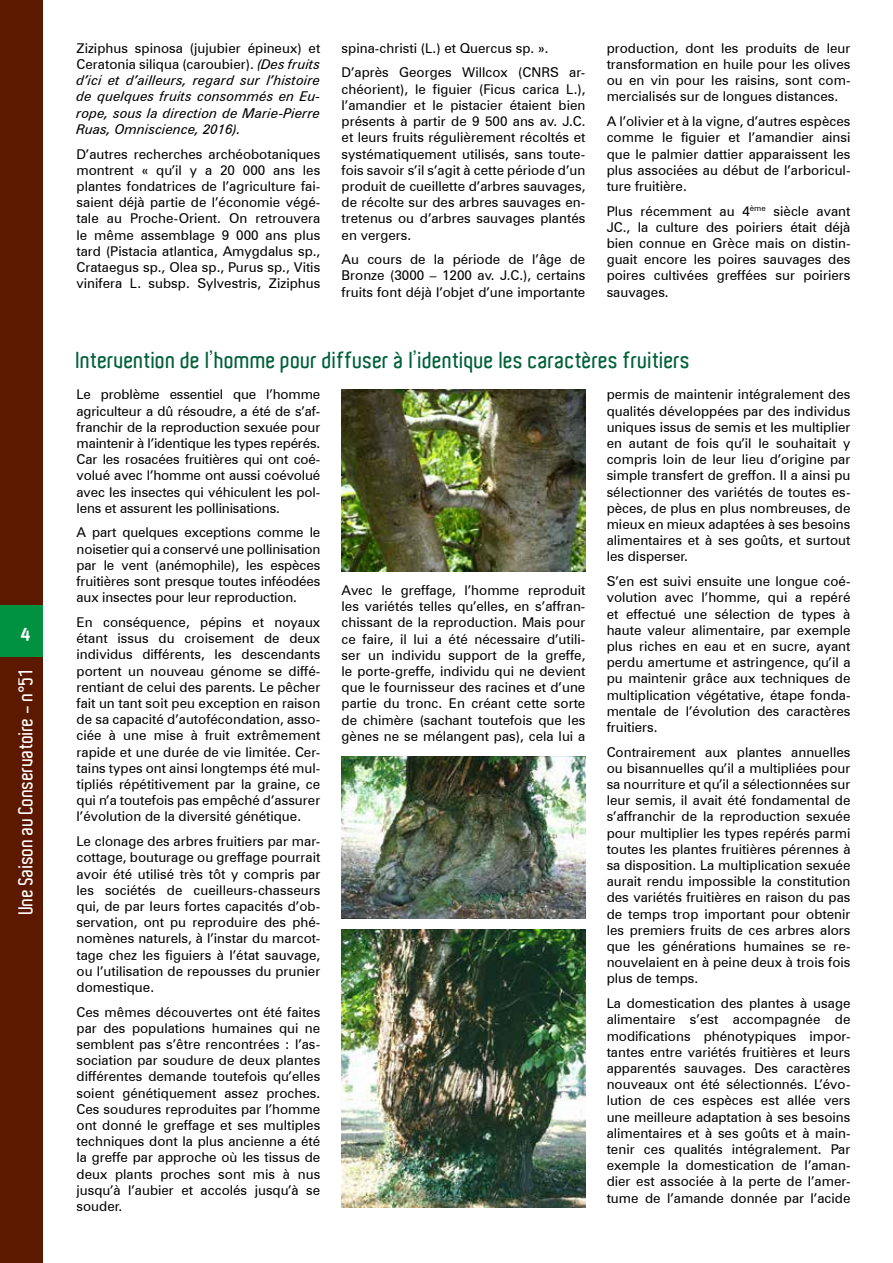
<style>
.page{position:relative;width:893px;height:1263px;background:#fff}
.page>*{position:absolute;margin:0;border:0;box-sizing:border-box;transform-origin:0 0}
.t1{font:600 22.5px "Aldo";letter-spacing:.01em;color:#006139}
.t2{font:600 19.5px "Aldo";color:#fff}
.t3{font:18px "Meta Bold CELF Roman";color:#fff}
.t4{font:13.5px/16.2px "Zurich BT";color:#000;text-align:justify}
.t5{font:italic 13.5px/16.2px "Zurich BT";color:#000;text-align:justify}
.s1{font-style:normal}
</style>
<div class="page">
<div style="left:0;top:0;width:43px;height:1263px;background:#5d1800"></div>
<div style="left:0;top:606px;width:43px;height:51px;background:#009240"></div>
<img style="left:342px;top:389px;width:243px;height:183px">
<img style="left:342px;top:757px;width:243px;height:161px">
<img style="left:342px;top:930px;width:243px;height:278px">
<h3 class="t3" style="left:20px;top:623px;width:12px">4</h3>
<h2 class="t2" style="left:15px;top:914px;width:246px;rotate:-90deg">Une Saison au Conservatoire - n°51</h2>
<p class="t5" style="left:77px;top:40px;width:245px"><span class="s1">Ziziphus spinosa (jujubier épineux) et Ceratonia siliqua (caroubier).</span> (Des fruits d’ici et d’ailleurs, regard sur l’histoire de quelques fruits consommés en Eu&shy;rope, sous la direction de Marie-Pierre Ruas, Omniscience, 2016).</p>
<p class="t4" style="left:77px;top:145px;width:245px">D’autres recherches archéobotaniques montrent « qu’il y a 20 000 ans les plantes fondatrices de l’agriculture fai&shy;saient déjà partie de l’économie végé&shy;tale au Proche-Orient. On retrouvera le même assemblage 9 000 ans plus tard (Pistacia atlantica, Amygdalus sp., Crataegus sp., Olea sp., Purus sp., Vitis vinifera L. subsp. Sylvestris, Ziziphus</p>
<p class="t4" style="left:342px;top:35px;width:245px;line-height:24.8px">spina-christi (L.) et Quercus sp. ».<br>D’après Georges Willcox (CNRS ar-</p>
<p class="t4" style="left:342px;top:81px;width:245px">chéorient), le figuier (Ficus carica L.), l’amandier et le pistacier étaient bien présents à partir de 9 500 ans av. J.C. et leurs fruits régulièrement récoltés et systématiquement utilisés, sans toute&shy;fois savoir s’il s’agit à cette période d’un produit de cueillette d’arbres sauvages, de récolte sur des arbres sauvages en&shy;tretenus ou d’arbres sauvages plantés en vergers.</p>
<p class="t4" style="left:342px;top:251px;width:245px">Au cours de la période de l’âge de Bronze (3000 – 1200 av. J.C.), certains fruits font déjà l’objet d’une importante</p>
<p class="t4" style="left:607px;top:40px;width:245px">production, dont les produits de leur transformation en huile pour les olives ou en vin pour les raisins, sont com&shy;mercialisés sur de longues distances.</p>
<p class="t4" style="left:607px;top:113px;width:245px">A l’olivier et à la vigne, d’autres espèces comme le figuier et l’amandier ainsi que le palmier dattier apparaissent les plus associées au début de l’arboricul&shy;ture fruitière.</p>
<p class="t4" style="left:607px;top:203px;width:245px">Plus récemment au 4<sup>ème</sup> siècle avant JC., la culture des poiriers était déjà bien connue en Grèce mais on distin&shy;guait encore les poires sauvages des poires cultivées greffées sur poiriers sauvages.</p>
<h1 class="t1" style="left:77px;top:347px;width:615px">Intervention de l’homme pour diffuser à l’identique les caractères fruitiers</h1>
<p class="t4" style="left:77px;top:386px;width:245px">Le problème essentiel que l’homme agriculteur a dû résoudre, a été de s’af&shy;franchir de la reproduction sexuée pour maintenir à l’identique les types repérés.<br>Car les rosacées fruitières qui ont coé&shy;volué avec l’homme ont aussi coévolué avec les insectes qui véhiculent les pol&shy;lens et assurent les pollinisations.</p>
<p class="t4" style="left:77px;top:524px;width:245px">A part quelques exceptions comme le noisetier qui a conservé une pollinisation par le vent (anémophile), les espèces fruitières sont presque toutes inféodées aux insectes pour leur reproduction.</p>
<p class="t4" style="left:77px;top:614px;width:245px">En conséquence, pépins et noyaux étant issus du croisement de deux individus différents, les descendants portent un nouveau génome se diffé&shy;rentiant de celui des parents. Le pêcher fait un tant soit peu exception en raison de sa capacité d’autofécondation, asso&shy;ciée à une mise à fruit extrêmement rapide et une durée de vie limitée. Cer&shy;tains types ont ainsi longtemps été mul&shy;tipliés répétitivement par la graine, ce qui n’a toutefois pas empêché d’assurer l’évolution de la diversité génétique.</p>
<p class="t4" style="left:77px;top:833px;width:245px">Le clonage des arbres fruitiers par mar&shy;cottage, bouturage ou greffage pourrait avoir été utilisé très tôt y compris par les sociétés de cueilleurs-chasseurs qui, de par leurs fortes capacités d’ob&shy;servation, ont pu reproduire des phé&shy;nomènes naturels, à l’instar du marcot&shy;tage chez les figuiers à l’état sauvage, ou l’utilisation de repousses du prunier domestique.</p>
<p class="t4" style="left:77px;top:1004px;width:245px">Ces mêmes découvertes ont été faites par des populations humaines qui ne semblent pas s’être rencontrées : l’as&shy;sociation par soudure de deux plantes différentes demande toutefois qu’elles soient génétiquement assez proches.<br>Ces soudures reproduites par l’homme ont donné le greffage et ses multiples techniques dont la plus ancienne a été la greffe par approche où les tissus de deux plants proches sont mis à nus jusqu’à l’aubier et accolés jusqu’à se souder.</p>
<p class="t4" style="left:607px;top:386px;width:245px">permis de maintenir intégralement des qualités développées par des individus uniques issus de semis et les multiplier en autant de fois qu’il le souhaitait y compris loin de leur lieu d’origine par simple transfert de greffon. Il a ainsi pu sélectionner des variétés de toutes es&shy;pèces, de plus en plus nombreuses, de mieux en mieux adaptées à ses besoins alimentaires et à ses goûts, et surtout les disperser.</p>
<p class="t4" style="left:607px;top:573px;width:245px">S’en est suivi ensuite une longue coé&shy;volution avec l’homme, qui a repéré et effectué une sélection de types à haute valeur alimentaire, par exemple plus riches en eau et en sucre, ayant perdu amertume et astringence, qu’il a pu maintenir grâce aux techniques de multiplication végétative, étape fonda&shy;mentale de l’évolution des caractères fruitiers.</p>
<p class="t4" style="left:607px;top:744px;width:245px">Contrairement aux plantes annuelles ou bisannuelles qu’il a multipliées pour sa nourriture et qu’il a sélectionnées sur leur semis, il avait été fondamental de s’affranchir de la reproduction sexuée pour multiplier les types repérés parmi toutes les plantes fruitières pérennes à sa disposition. La multiplication sexuée aurait rendu impossible la constitution des variétés fruitières en raison du pas de temps trop important pour obtenir les premiers fruits de ces arbres alors que les générations humaines se re&shy;nouvelaient en à peine deux à trois fois plus de temps.</p>
<p class="t4" style="left:607px;top:995px;width:245px">La domestication des plantes à usage alimentaire s’est accompagnée de modifications phénotypiques impor&shy;tantes entre variétés fruitières et leurs apparentés sauvages. Des caractères nouveaux ont été sélectionnés. L’évo&shy;lution de ces espèces est allée vers une meilleure adaptation à ses besoins alimentaires et à ses goûts et à main&shy;tenir ces qualités intégralement. Par exemple la domestication de l’aman&shy;dier est associée à la perte de l’amer&shy;tume de l’amande donnée par l’acide</p>
<p class="t4" style="left:342px;top:582px;width:245px">Avec le greffage, l’homme reproduit les variétés telles qu’elles, en s’affran&shy;chissant de la reproduction. Mais pour ce faire, il lui a été nécessaire d’utili&shy;ser un individu support de la greffe, le porte-greffe, individu qui ne devient que le fournisseur des racines et d’une partie du tronc. En créant cette sorte de chimère (sachant toutefois que les gènes ne se mélangent pas), cela lui a</p>
</div>
